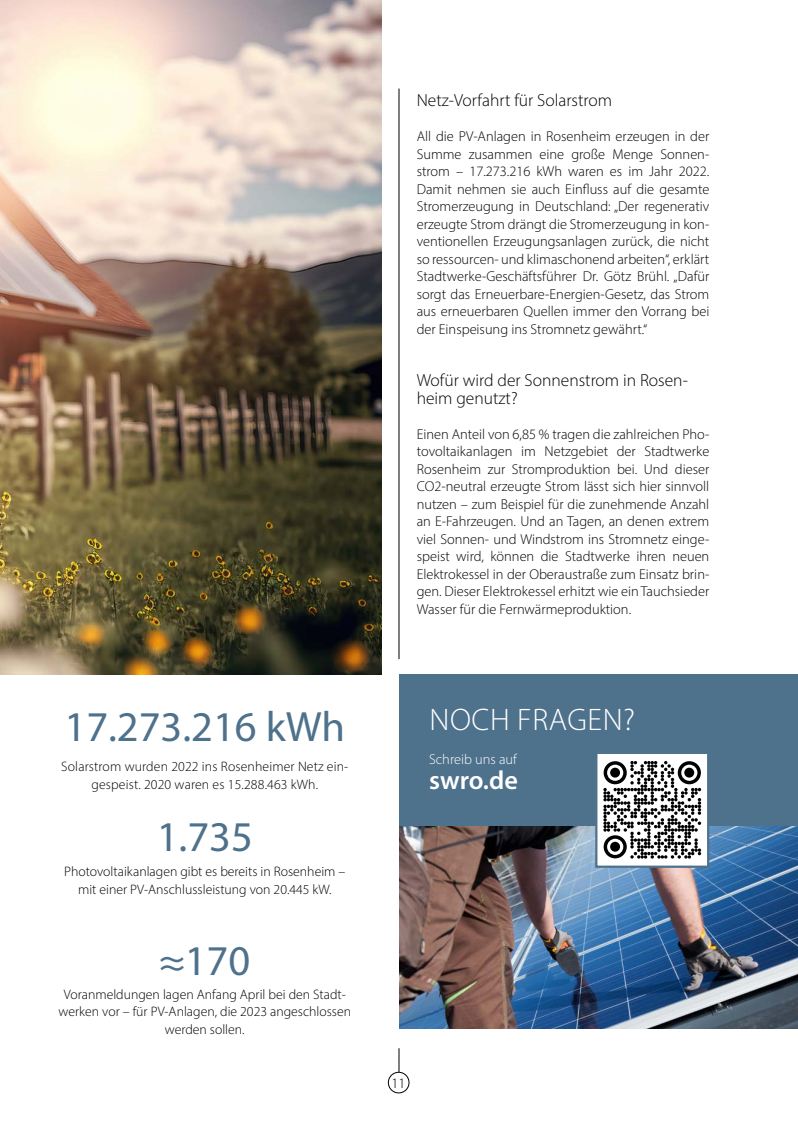
<style>
.page{position:relative;width:798px;height:1134px;background:#fff}
.page>*{position:absolute;margin:0;border:0;box-sizing:border-box;transform-origin:0 0}
.t1{font:42.5px "Myriad Pro";color:#4e718c}
.t2{font:300 31.25px "Myriad Pro";letter-spacing:.02em;color:#fff}
.t3{font:600 26.25px "Myriad Pro";color:#fff}
.t4{font:300 17.5px/17.5px "Myriad Pro";color:#000}
.t5{font:300 14.38px/17.5px "Myriad Pro";color:#000;text-align:justify}
.t6{font:300 14.38px "Myriad Pro";color:#fff}
.t7{font:300 13.75px/17.5px "Myriad Pro";color:#000;text-align:center}
</style>
<div class="page">
<img style="left:399px;top:825px;width:398px;height:204px">
<img style="left:0;top:0;width:381px;height:674px">
<div style="left:388px;top:1072px;width:21px;height:21px;border:1px solid #000;border-radius:50%"></div>
<hr style="left:398px;top:89px;width:1px;height:570px;background:#000">
<svg style="left:398px;top:1048px;width:1px;height:24px"></svg>
<div style="left:399px;top:674px;width:398px;height:151px;background:#4e718c"></div>
<div style="left:595px;top:752px;width:114px;height:116px;background:#fff;border:2px solid #4e718c"></div>
<svg style="left:603px;top:761px;width:97px;height:98px"></svg>
<div style="left:610px;top:768px;width:9px;height:10px;background:#000;border-radius:50%"></div>
<div style="left:684px;top:768px;width:10px;height:10px;background:#000;border-radius:50%"></div>
<div style="left:610px;top:842px;width:9px;height:10px;background:#000;border-radius:50%"></div>
<h1 class="t1" style="left:64px;top:703px;width:282px">17.273.216 kWh</h1>
<p class="t7" style="left:61px;top:758px;width:288px">Solarstrom wurden 2022 ins Rosenheimer Netz ein&shy;gespeist. 2020 waren es 15.288.463 kWh.</p>
<h1 class="t1" style="left:157px;top:813px;width:98px">1.735</h1>
<p class="t7" style="left:64px;top:863px;width:282px">Photovoltaikanlagen gibt es bereits in Rosenheim – mit einer PV-Anschlussleistung von 20.445 kW.</p>
<h1 class="t1" style="left:159px;top:937px;width:92px">≈170</h1>
<p class="t7" style="left:58px;top:985px;width:294px">Voranmeldungen lagen Anfang April bei den Stadt&shy;werken vor – für PV-Anlagen, die 2023 angeschlossen werden sollen.</p>
<p class="t4" style="left:416px;top:91px;width:197px">Netz-Vorfahrt für Solarstrom</p>
<p class="t5" style="left:416px;top:127px;width:294px">All die PV-Anlagen in Rosenheim erzeugen in der Summe zusammen eine große Menge Sonnen&shy;strom – 17.273.216 kWh waren es im Jahr 2022.<br>Damit nehmen sie auch Einfluss auf die gesamte Stromerzeugung in Deutschland: „Der regenerativ erzeugte Strom drängt die Stromerzeugung in kon&shy;ventionellen Erzeugungsanlagen zurück, die nicht so ressourcen- und klimaschonend arbeiten“, erklärt Stadtwerke-Geschäftsführer Dr. Götz Brühl. „Dafür sorgt das Erneuerbare-Energien-Gesetz, das Strom aus erneuerbaren Quellen immer den Vorrang bei der Einspeisung ins Stromnetz gewährt.“</p>
<p class="t4" style="left:416px;top:371px;width:272px">Wofür wird der Sonnenstrom in Rosen&shy;heim genutzt?</p>
<p class="t5" style="left:416px;top:425px;width:294px">Einen Anteil von 6,85 % tragen die zahlreichen Pho&shy;tovoltaikanlagen im Netzgebiet der Stadtwerke Rosenheim zur Stromproduktion bei. Und dieser CO2-neutral erzeugte Strom lässt sich hier sinnvoll nutzen – zum Beispiel für die zunehmende Anzahl an E-Fahrzeugen. Und an Tagen, an denen extrem viel Sonnen- und Windstrom ins Stromnetz einge&shy;speist wird, können die Stadtwerke ihren neuen Elektrokessel in der Oberaustraße zum Einsatz brin&shy;gen. Dieser Elektrokessel erhitzt wie ein Tauchsieder Wasser für die Fernwärmeproduktion.</p>
<h2 class="t2" style="left:429px;top:701px;width:207px">NOCH FRAGEN?</h2>
<p class="t6" style="left:429px;top:750px;width:89px">Schreib uns auf</p>
<h3 class="t3" style="left:429px;top:763px;width:90px">swro.de</h3>
<p class="t5" style="left:391px;top:1074px;width:16px">11</p>
</div>
